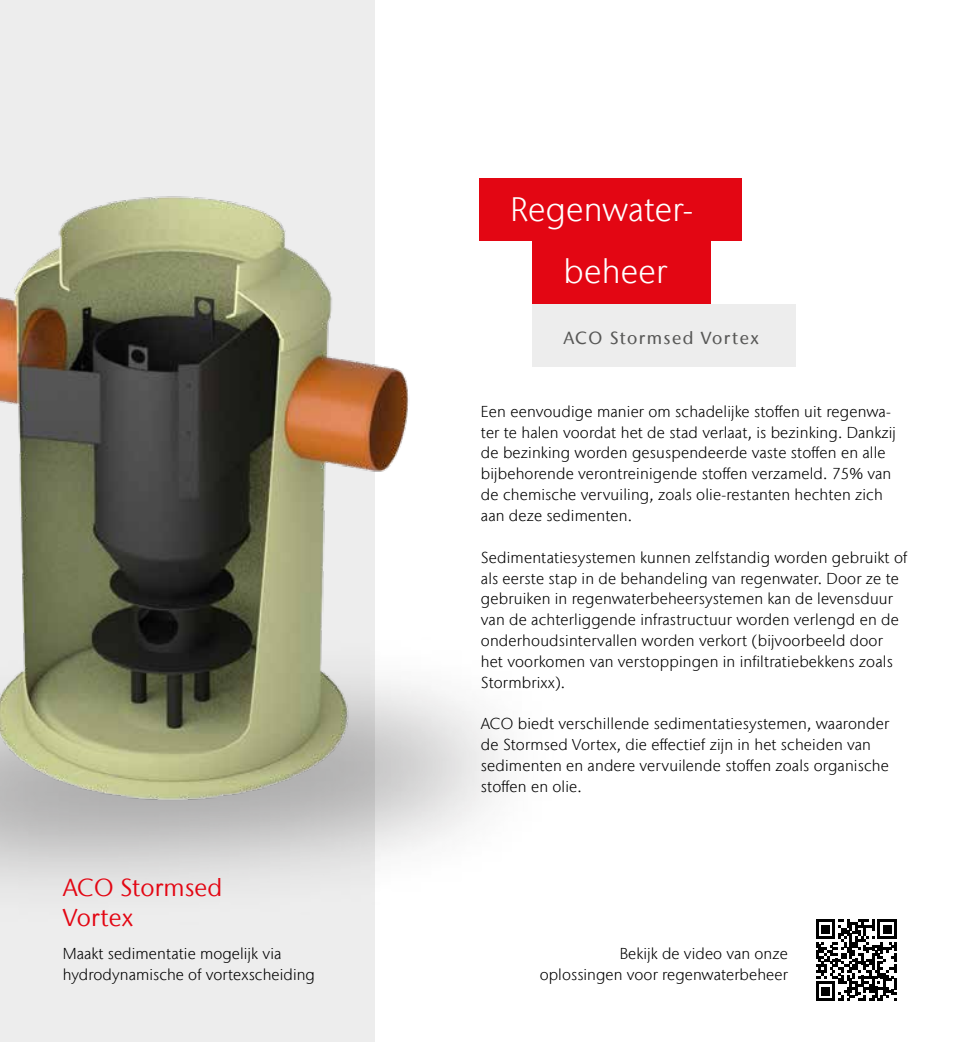
<style>
.page{position:relative;width:968px;height:1042px;background:#fff}
.page>*{position:absolute;margin:0;border:0;box-sizing:border-box;transform-origin:0 0}
.t1{font:300 33.77px "Stone Sans IIITC Com";letter-spacing:.005em;color:#fff}
.t2{font:24.5px/29.4px "Stone Sans IIITC Com";letter-spacing:.005em;color:#e30613}
.t3{font:500 17.5px "Stone Sans IIITC Com";letter-spacing:.08em;color:#575756}
.t4{font:300 15.75px/20.8px "Stone Sans IIITC Com";letter-spacing:.01em;color:#000}
</style>
<div class="page">
<div style="left:0;top:0;width:374px;height:1042px;background:#ededed"></div>
<div style="left:479px;top:179px;width:263px;height:62px;background:#e30613"></div>
<div style="left:532px;top:304px;width:263px;height:62px;background:#ededed"></div>
<div style="left:532px;top:241px;width:179px;height:63px;background:#e30613"></div>
<img style="left:0;top:191px;width:420px;height:619px">
<svg style="left:816px;top:919px;width:81px;height:82px"></svg>
<h1 class="t1" style="left:510px;top:188px;width:184px">Regenwater-</h1>
<h1 class="t1" style="left:563px;top:251px;width:105px">beheer</h1>
<p class="t3" style="left:563px;top:327px;width:197px">ACO Stormsed Vortex</p>
<p class="t4" style="left:481px;top:401px;width:416px">Een eenvoudige manier om schadelijke stoffen uit regenwa&shy;ter te halen voordat het de stad verlaat, is bezinking. Dankzij de bezinking worden gesuspendeerde vaste stoffen en alle bijbehorende verontreinigende stoffen verzameld. 75% van de chemische vervuiling, zoals olie-restanten hechten zich aan deze sedimenten.</p>
<p class="t4" style="left:481px;top:547px;width:428px">Sedimentatiesystemen kunnen zelfstandig worden gebruikt of als eerste stap in de behandeling van regenwater. Door ze te gebruiken in regenwaterbeheersystemen kan de levensduur van de achterliggende infrastructuur worden verlengd en de onderhoudsintervallen worden verkort (bijvoorbeeld door het voorkomen van verstoppingen in infiltratiebekkens zoals Stormbrixx).</p>
<p class="t4" style="left:481px;top:713px;width:409px">ACO biedt verschillende sedimentatiesystemen, waaronder de Stormsed Vortex, die effectief zijn in het scheiden van sedimenten en andere vervuilende stoffen zoals organische stoffen en olie.</p>
<h2 class="t2" style="left:63px;top:872px;width:161px">ACO Stormsed<br>Vortex</h2>
<p class="t4" style="left:63px;top:942px;width:253px">Maakt sedimentatie mogelijk via hydrodynamische of vortexscheiding</p>
<p class="t4" style="left:539px;top:942px;width:249px;text-align:right">Bekijk de video van onze oplossingen voor regenwaterbeheer</p>
</div>
